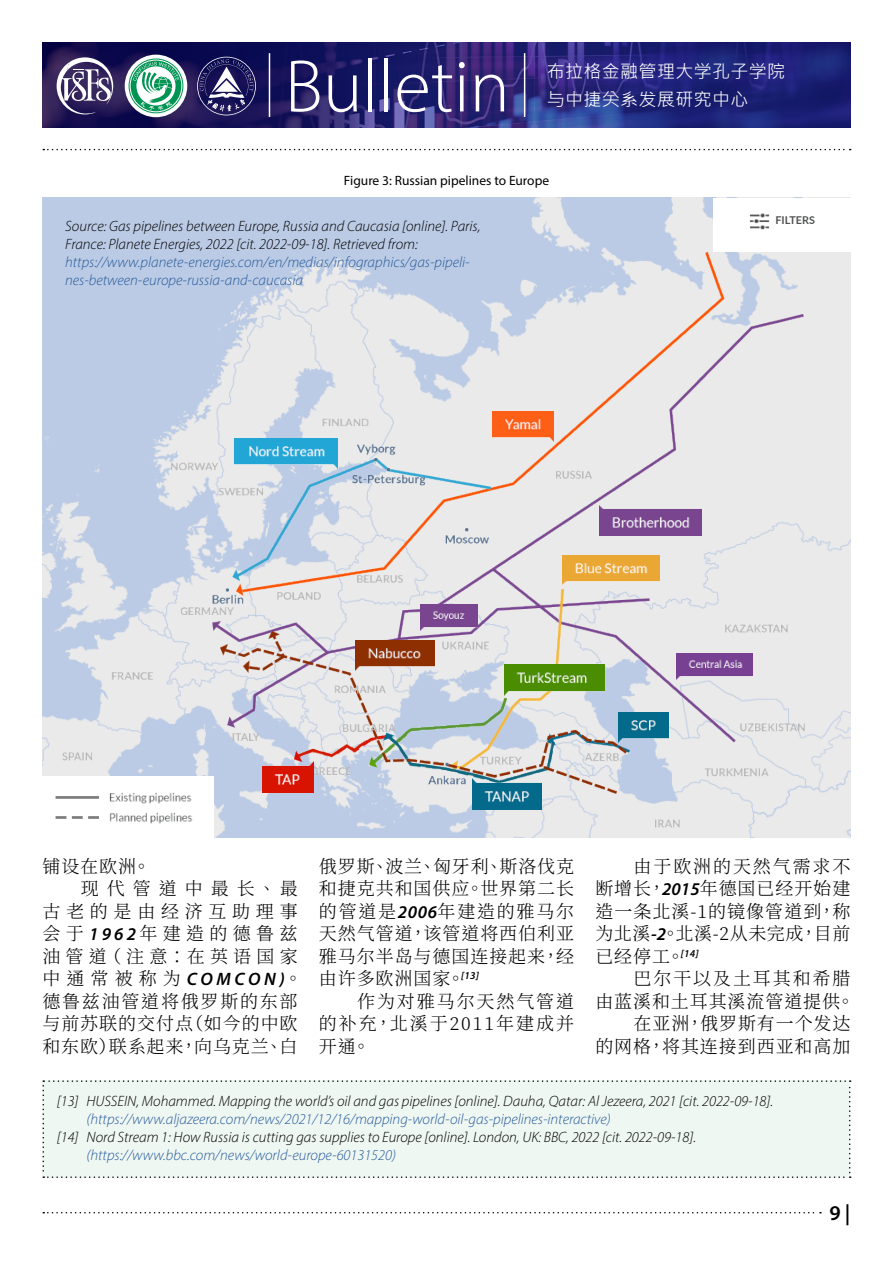
<style>
.page{position:relative;width:893px;height:1263px;background:#fff}
.page>*{position:absolute;margin:0;border:0;box-sizing:border-box;transform-origin:0 0}
.t1{font:300 75px "Myriad Pro";color:#fff}
.t2{font:600 21px "Myriad Pro";color:#000}
.t3{font:300 18px/22.5px "Source Han Serif TC";letter-spacing:.055em;color:#000;text-align:justify}
.t4{font:18px/28.5px "Microsoft Jheng Hei";letter-spacing:.02em;color:#fff}
.t5{font:300 18px "Source Han Serif TC";letter-spacing:.3em;color:#000}
.t6{font:300 18px "Source Han Serif TC";letter-spacing:.1em;color:#000}
.t7{font:300 18px "Source Han Serif TC";letter-spacing:.29em;color:#000}
.t8{font:300 18px "Source Han Serif TC";letter-spacing:.32em;color:#000}
.t9{font:300 18px "Source Han Serif TC";letter-spacing:.445em;color:#000}
.t10{font:italic 300 15px/18px "Myriad Pro";color:#000}
.t11{font:italic 300 15px/18px "Myriad Pro";color:#275b9b}
.t12{font:13.5px "Myriad Pro";color:#000}
.t13{font:700 10.8px "Lato";color:#515253}
.s1{font-family:"Myriad Pro";font-weight:600;font-style:italic}
</style>
<div class="page">
<img style="left:43px;top:43px;width:807px;height:85px">
<hr style="left:269px;top:53px;width:1px;height:64px;background:#fff">
<hr style="left:524px;top:53px;width:1px;height:64px;background:#fff">
<svg style="left:57px;top:57px;width:56px;height:57px"></svg>
<svg style="left:125px;top:55px;width:62px;height:62px"></svg>
<svg style="left:129px;top:59px;width:54px;height:54px"></svg>
<svg style="left:197px;top:57px;width:59px;height:58px;background:#444077"></svg>
<svg style="left:43px;top:1212px;width:778px;height:1px"></svg>
<svg style="left:43px;top:149px;width:808px;height:1px"></svg>
<div style="left:43px;top:1080px;width:808px;height:98px;background:#eff7f2"></div>
<img style="left:43px;top:198px;width:807px;height:640px">
<img style="left:237px;top:252px;width:488px;height:62px">
<img style="left:213px;top:314px;width:591px;height:429px">
<img style="left:451px;top:589px;width:113px;height:42px">
<img style="left:627px;top:743px;width:2px;height:10px">
<img style="left:221px;top:631px;width:406px;height:162px">
<img style="left:355px;top:640px;width:80px;height:31px">
<img style="left:492px;top:411px;width:61px;height:31px">
<img style="left:232px;top:438px;width:106px;height:31px">
<img style="left:600px;top:506px;width:101px;height:29px">
<img style="left:420px;top:604px;width:58px;height:26px">
<img style="left:676px;top:654px;width:76px;height:26px">
<img style="left:562px;top:555px;width:97px;height:30px">
<img style="left:619px;top:712px;width:50px;height:31px">
<img style="left:505px;top:665px;width:99px;height:30px">
<img style="left:262px;top:762px;width:51px;height:30px">
<img style="left:472px;top:779px;width:69px;height:30px">
<img style="left:43px;top:777px;width:171px;height:61px">
<div style="left:713px;top:198px;width:137px;height:53px;background:#fff"></div>
<img style="left:749px;top:214px;width:21px;height:16px">
<h1 class="t1" style="left:285px;top:41px;width:226px">Bulletin</h1>
<p class="t4" style="left:547px;top:57px;width:240px">布拉格金融管理大学孔子学院与中捷关系发展研究中心</p>
<p class="t12" style="left:344px;top:172px;width:207px">Figure 3: Russian pipelines to Europe</p>
<p class="t10" style="left:65px;top:217px;width:417px">Source: Gas pipelines between Europe, Russia and Caucasia [online]. Paris,<br>France: Planete Energies, 2022 [cit. 2022-09-18]. Retrieved from:</p>
<p class="t11" style="left:65px;top:253px;width:406px">https://www.planete-energies.com/en/medias/infographics/gas-pipeli&shy;nes-between-europe-russia-and-caucasia</p>
<p class="t13" style="left:775px;top:213px;width:41px">FILTERS</p>
<p class="t3" style="left:42px;top:855px;width:109px">铺设在欧洲。</p>
<p class="t9" style="left:81px;top:878px;width:218px">现代管道中最长、最</p>
<p class="t8" style="left:42px;top:901px;width:257px">古老的是由经济互助理事</p>
<p class="t5" style="left:42px;top:923px;width:257px">会于<span class="s1">1962</span>年建造的德鲁兹</p>
<p class="t7" style="left:42px;top:946px;width:257px">油管道（注意：在英语国家</p>
<p class="t3" style="left:42px;top:968px;width:261px">中通常被称为 <span class="s1">COMCON)</span>。</p>
<p class="t6" style="left:42px;top:991px;width:257px">德鲁兹油管道将俄罗斯的东部</p>
<p class="t3" style="left:42px;top:1013px;width:257px">与前苏联的交付点（如今的中欧</p>
<p class="t3" style="left:42px;top:1035px;width:257px">和东欧）联系起来，向乌克兰、白</p>
<p class="t3" style="left:319px;top:855px;width:257px">俄罗斯、波兰、匈牙利、斯洛伐克和捷克共和国供应。世界第二长的管道是<span class="s1">2006</span>年建造的雅马尔天然气管道，该管道将西伯利亚雅马尔半岛与德国连接起来，经由许多欧洲国家。<sup>[13]</sup></p>
<p class="t3" style="left:319px;top:990px;width:257px;text-indent:38px">作为对雅马尔天然气管道的补充，北溪于2011年建成并开通。</p>
<p class="t3" style="left:595px;top:855px;width:257px;text-indent:38px">由于欧洲的天然气需求不断增长，<span class="s1">2015</span>年德国已经开始建造一条北溪-1的镜像管道到，称为北溪<span class="s1">-2</span>。北溪-2从未完成，目前已经停工。<sup>[14]</sup></p>
<p class="t3" style="left:595px;top:968px;width:261px;text-align:right">巴尔干以及土耳其和希腊<br>由蓝溪和土耳其溪流管道提供。在亚洲，俄罗斯有一个发达<br>的网格，将其连接到西亚和高加</p>
<p class="t10" style="left:57px;top:1092px;width:718px">[13] HUSSEIN, Mohammed. Mapping the world’s oil and gas pipelines [online]. Dauha, Qatar: Al Jezeera, 2021 [cit. 2022-09-18].</p>
<p class="t11" style="left:87px;top:1110px;width:526px">(https://www.aljazeera.com/news/2021/12/16/mapping-world-oil-gas-pipelines-interactive)</p>
<p class="t10" style="left:57px;top:1128px;width:641px">[14] Nord Stream 1: How Russia is cutting gas supplies to Europe [online]. London, UK: BBC, 2022 [cit. 2022-09-18].</p>
<p class="t11" style="left:87px;top:1146px;width:311px">(https://www.bbc.com/news/world-europe-60131520)</p>
<h2 class="t2" style="left:829px;top:1200px;width:23px">9 |</h2>
</div>
